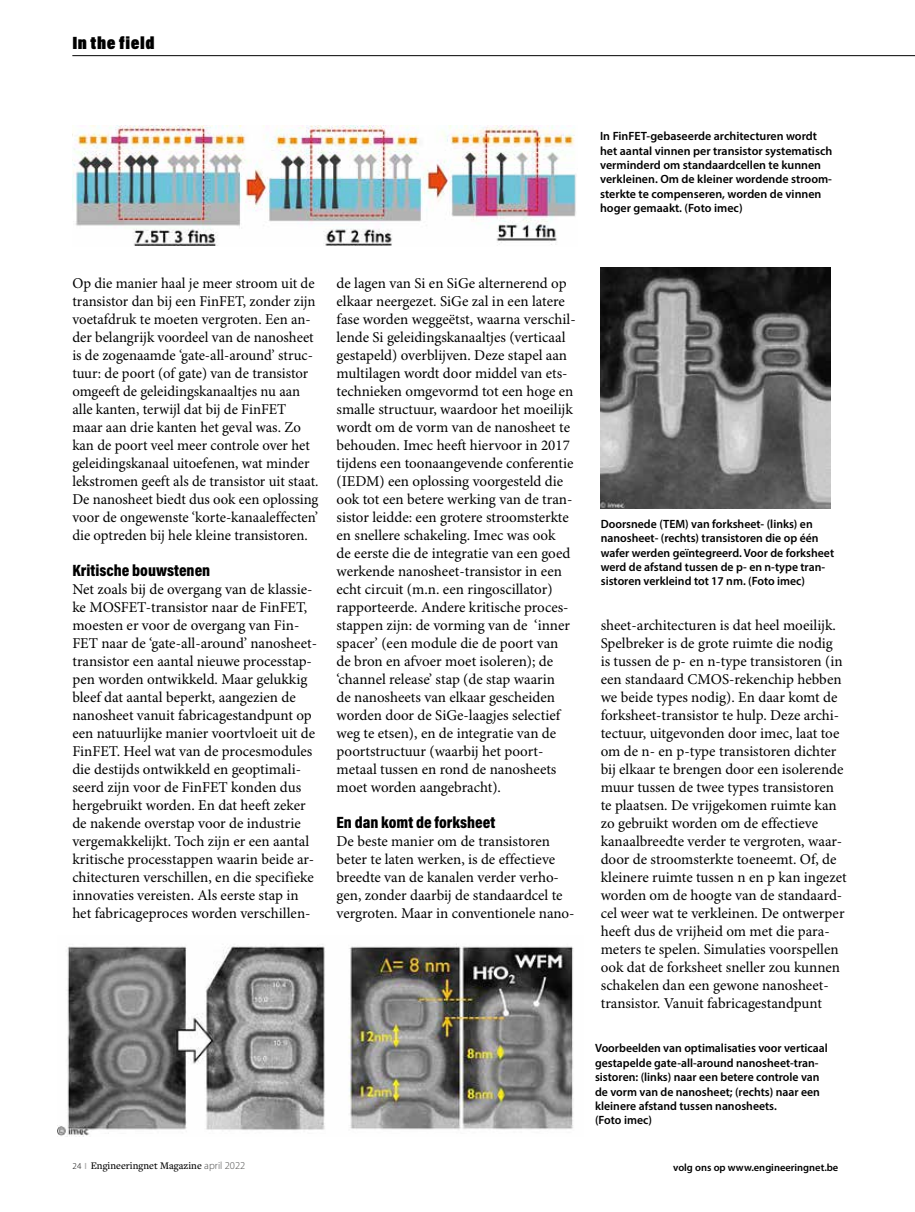
<style>
.page{position:relative;width:915px;height:1212px;background:#fff}
.page>*{position:absolute;margin:0;border:0;box-sizing:border-box;transform-origin:0 0}
.t1{font:900 18px "Acumin Pro Cond";letter-spacing:.03em;color:#000}
.t2{font:900 16.5px "Acumin Pro Cond";color:#000}
.t3{font:15px/18px "Minion Pro";color:#000}
.t4{font:600 12px/14.4px "Myriad Pro";color:#000}
.t5{font:500 10.5px "Freight Text Pro";color:#000}
.t6{font:600 10.5px "Myriad Pro";color:#000}
.s1{font-family:"Myriad Pro";font-weight:300;font-size:9px}
.s2{font-family:"Myriad Pro";font-weight:600;font-size:9px;color:#b3b2b2}
.s3{font-family:"Myriad Pro";font-weight:300;color:#4a4a49}
</style>
<div class="page">
<hr style="left:72px;top:55px;width:842px;height:1px;background:#000">
<img style="left:348px;top:944px;width:226px;height:186px">
<img style="left:72px;top:125px;width:504px;height:121px">
<img style="left:57px;top:945px;width:268px;height:191px">
<img style="left:600px;top:268px;width:230px;height:241px">
<p class="t1" style="left:72px;top:31px;width:84px">In the field</p>
<p class="t4" style="left:600px;top:129px;width:234px">In FinFET-gebaseerde architecturen wordt het aantal vinnen per transistor systematisch verminderd om standaardcellen te kunnen verkleinen. Om de kleiner wordende stroom&shy;sterkte te compenseren, worden de vinnen hoger gemaakt. (Foto imec)</p>
<p class="t3" style="left:72px;top:275px;width:247px">Op die manier haal je meer stroom uit de transistor dan bij een FinFET, zonder zijn voetafdruk te moeten vergroten. Een an&shy;der belangrijk voordeel van de nanosheet is de zogenaamde ‘gate-all-around’ struc&shy;tuur: de poort (of gate) van de transistor omgeeft de geleidingskanaaltjes nu aan alle kanten, terwijl dat bij de FinFET maar aan drie kanten het geval was. Zo kan de poort veel meer controle over het geleidingskanaal uitoefenen, wat minder lekstromen geeft als de transistor uit staat.<br>De nanosheet biedt dus ook een oplossing voor de ongewenste ‘korte-kanaaleffecten’ die optreden bij hele kleine transistoren.</p>
<p class="t2" style="left:72px;top:560px;width:139px">Kritische bouwstenen</p>
<p class="t3" style="left:72px;top:581px;width:246px">Net zoals bij de overgang van de klassie&shy;ke MOSFET-transistor naar de FinFET, moesten er voor de overgang van Fin-FET naar de ‘gate-all-around’ nanosheet&shy;transistor een aantal nieuwe processtap&shy;pen worden ontwikkeld. Maar gelukkig bleef dat aantal beperkt, aangezien de nanosheet vanuit fabricagestandpunt op een natuurlijke manier voortvloeit uit de FinFET. Heel wat van de procesmodules die destijds ontwikkeld en geoptimali&shy;seerd zijn voor de FinFET konden dus hergebruikt worden. En dat heeft zeker de nakende overstap voor de industrie vergemakkelijkt. Toch zijn er een aantal kritische processtappen waarin beide ar&shy;chitecturen verschillen, en die specifieke innovaties vereisten. Als eerste stap in het fabricageproces worden verschillen-</p>
<p class="t3" style="left:336px;top:275px;width:240px">de lagen van Si en SiGe alternerend op elkaar neergezet. SiGe zal in een latere fase worden weggeëtst, waarna verschil&shy;lende Si geleidingskanaaltjes (verticaal gestapeld) overblijven. Deze stapel aan multilagen wordt door middel van ets&shy;technieken omgevormd tot een hoge en smalle structuur, waardoor het moeilijk wordt om de vorm van de nanosheet te behouden. Imec heeft hiervoor in 2017 tijdens een toonaangevende conferentie (IEDM) een oplossing voorgesteld die ook tot een betere werking van de tran&shy;sistor leidde: een grotere stroomsterkte en snellere schakeling. Imec was ook<br>de eerste die de integratie van een goed werkende nanosheet-transistor in een echt circuit (m.n. een ringoscillator) rapporteerde. Andere kritische proces&shy;stappen zijn: de vorming van de ‘inner spacer’ (een module die de poort van de bron en afvoer moet isoleren); de ‘channel release’ stap (de stap waarin<br>de nanosheets van elkaar gescheiden worden door de SiGe-laagjes selectief weg te etsen), en de integratie van de poortstructuur (waarbij het poort&shy;metaal tussen en rond de nanosheets moet worden aangebracht).</p>
<p class="t2" style="left:336px;top:812px;width:160px">En dan komt de forksheet</p>
<p class="t3" style="left:336px;top:833px;width:239px">De beste manier om de transistoren beter te laten werken, is de effectieve breedte van de kanalen verder verho&shy;gen, zonder daarbij de standaardcel te vergroten. Maar in conventionele nano-</p>
<p class="t4" style="left:600px;top:516px;width:235px">Doorsnede (TEM) van forksheet- (links) en nanosheet- (rechts) transistoren die op één wafer werden geïntegreerd. Voor de forksheet werd de afstand tussen de p- en n-type tran&shy;sistoren verkleind tot 17 nm. (Foto imec)</p>
<p class="t3" style="left:600px;top:617px;width:247px">sheet-architecturen is dat heel moeilijk.<br>Spelbreker is de grote ruimte die nodig<br>is tussen de p- en n-type transistoren (in een standaard CMOS-rekenchip hebben we beide types nodig). En daar komt de forksheet-transistor te hulp. Deze archi&shy;tectuur, uitgevonden door imec, laat toe om de n- en p-type transistoren dichter bij elkaar te brengen door een isolerende muur tussen de twee types transistoren te plaatsen. De vrijgekomen ruimte kan zo gebruikt worden om de effectieve kanaalbreedte verder te vergroten, waar&shy;door de stroomsterkte toeneemt. Of, de kleinere ruimte tussen n en p kan ingezet worden om de hoogte van de standaard&shy;cel weer wat te verkleinen. De ontwerper heeft dus de vrijheid om met die para&shy;meters te spelen. Simulaties voorspellen ook dat de forksheet sneller zou kunnen schakelen dan een gewone nanosheet&shy;transistor. Vanuit fabricagestandpunt</p>
<p class="t4" style="left:595px;top:1041px;width:234px">Voorbeelden van optimalisaties voor verticaal gestapelde gate-all-around nanosheet-tran&shy;sistoren: (links) naar een betere controle van de vorm van de nanosheet; (rechts) naar een kleinere afstand tussen nanosheets.<br>(Foto imec)</p>
<p class="t5" style="left:72px;top:1158px;width:174px"><span class="s1">24</span> <span class="s2">I</span> Engineeringnet Magazine <span class="s3">april 2022</span></p>
<p class="t6" style="left:673px;top:1161px;width:167px">volg ons op www.engineeringnet.be</p>
</div>
